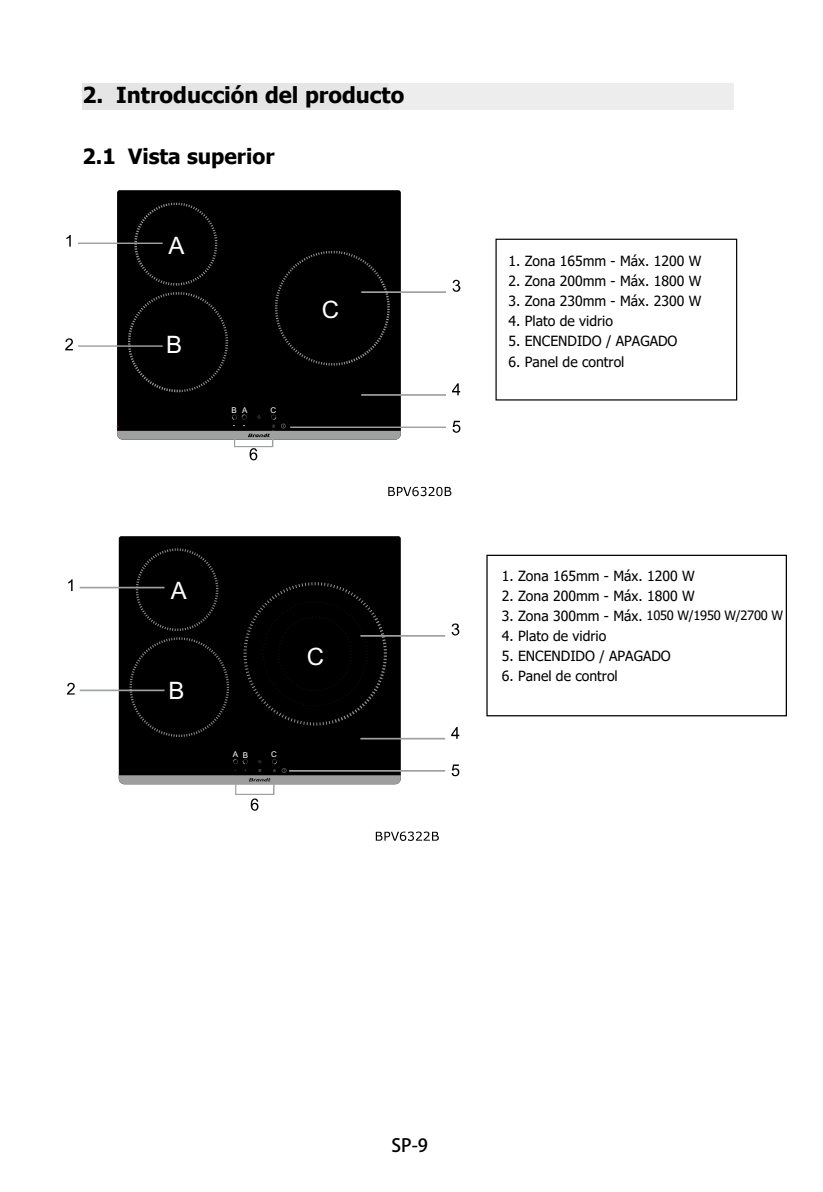
<style>
.page{position:relative;width:823px;height:1192px;background:#fff}
.page>*{position:absolute;margin:0;border:0;box-sizing:border-box;transform-origin:0 0}
.t1{font:24px "Arial";color:#fff}
.t2{font:700 22px "Tahoma";color:#000}
.t3{font:700 21px "Tahoma";color:#000}
.t4{font:18px "Arial";color:#000}
.t5{font:14px "Tahoma";color:#000}
.t6{font:12.8px "Tahoma";letter-spacing:-.02em;color:#000}
.t7{font:8px "Arial";color:#fff}
.s1{font-size:14px}
</style>
<div class="page">
<div style="left:82px;top:83px;width:307px;height:26px;background:#e5e5e5"></div>
<div style="left:389px;top:83px;width:344px;height:26px;background:#ededed"></div>
<svg style="left:388px;top:487px;width:63px;height:9px"></svg>
<div style="left:495px;top:238px;width:242px;height:162px;border:1px solid #000"></div>
<div style="left:486px;top:554px;width:301px;height:162px;border:1px solid #000"></div>
<div style="left:117px;top:190px;width:284px;height:224px;background:#000"></div>
<div style="left:275px;top:251px;width:115px;height:115px;background:#000"></div>
<svg style="left:128px;top:292px;width:100px;height:100px;background:#040404"></svg>
<svg style="left:134px;top:203px;width:83px;height:83px;background:#050505"></svg>
<hr style="left:78px;top:242px;width:85px;height:2px;background:#9fa0a0">
<hr style="left:78px;top:345px;width:85px;height:2px;background:#9fa0a0">
<hr style="left:361px;top:291px;width:85px;height:2px;background:#9fa0a0">
<hr style="left:361px;top:394px;width:85px;height:2px;background:#9fa0a0">
<hr style="left:290px;top:426px;width:156px;height:2px;background:#9fa0a0">
<svg style="left:66px;top:235px;width:5px;height:11px"></svg>
<svg style="left:117px;top:414px;width:284px;height:46px"></svg>
<svg style="left:452px;top:280px;width:8px;height:12px"></svg>
<svg style="left:452px;top:383px;width:8px;height:12px"></svg>
<svg style="left:452px;top:420px;width:8px;height:12px"></svg>
<svg style="left:65px;top:338px;width:8px;height:12px"></svg>
<svg style="left:376px;top:831px;width:63px;height:9px"></svg>
<div style="left:119px;top:536px;width:282px;height:223px;background:#000"></div>
<div style="left:129px;top:545px;width:100px;height:192px;background:#000"></div>
<div style="left:239px;top:578px;width:153px;height:149px;background:#000"></div>
<hr style="left:80px;top:586px;width:84px;height:2px;background:#9fa0a0">
<hr style="left:80px;top:689px;width:84px;height:2px;background:#9fa0a0">
<svg style="left:68px;top:579px;width:5px;height:12px"></svg>
<svg style="left:67px;top:682px;width:8px;height:12px"></svg>
<hr style="left:360px;top:635px;width:85px;height:1px;background:#9fa0a0">
<hr style="left:360px;top:737px;width:85px;height:2px;background:#9fa0a0">
<hr style="left:289px;top:769px;width:156px;height:2px;background:#9fa0a0">
<svg style="left:452px;top:623px;width:7px;height:12px"></svg>
<svg style="left:451px;top:727px;width:8px;height:11px"></svg>
<svg style="left:452px;top:764px;width:7px;height:12px"></svg>
<svg style="left:119px;top:759px;width:282px;height:51px"></svg>
<h2 class="t2" style="left:82px;top:80px;width:323px">2. Introducción del producto</h2>
<h3 class="t3" style="left:83px;top:142px;width:193px">2.1 Vista superior</h3>
<h1 class="t1" style="left:169px;top:231px;width:18px">A</h1>
<h1 class="t1" style="left:166px;top:331px;width:18px">B</h1>
<p class="t7" style="left:232px;top:406px;width:17px">B A</p>
<p class="t7" style="left:271px;top:405px;width:7px">C</p>
<h1 class="t1" style="left:322px;top:296px;width:19px">C</h1>
<h1 class="t1" style="left:171px;top:577px;width:18px">A</h1>
<h1 class="t1" style="left:168px;top:676px;width:18px">B</h1>
<h1 class="t1" style="left:307px;top:642px;width:19px">C</h1>
<p class="t7" style="left:233px;top:749px;width:17px">A B</p>
<p class="t7" style="left:271px;top:749px;width:7px">C</p>
<p class="t5" style="left:508px;top:252px;width:194px">1. Zona 165mm - Máx. 1200 W</p>
<p class="t5" style="left:508px;top:272px;width:194px">2. Zona 200mm - Máx. 1800 W</p>
<p class="t5" style="left:508px;top:292px;width:194px">3. Zona 230mm - Máx. 2300 W</p>
<p class="t5" style="left:508px;top:312px;width:106px">4. Plato de vidrio</p>
<p class="t5" style="left:508px;top:332px;width:170px">5. ENCENDIDO / APAGADO</p>
<p class="t5" style="left:508px;top:352px;width:117px">6. Panel de control</p>
<p class="t5" style="left:502px;top:566px;width:194px">1. Zona 165mm - Máx. 1200 W</p>
<p class="t5" style="left:502px;top:586px;width:194px">2. Zona 200mm - Máx. 1800 W</p>
<p class="t5" style="left:502px;top:626px;width:106px">4. Plato de vidrio</p>
<p class="t5" style="left:502px;top:646px;width:170px">5. ENCENDIDO / APAGADO</p>
<p class="t5" style="left:502px;top:666px;width:117px">6. Panel de control</p>
<p class="t6" style="left:502px;top:607px;width:283px"><span class="s1">3. Zona 300mm - Máx.</span> 1050 W/1950 W/2700 W</p>
<p class="t4" style="left:391px;top:1134px;width:38px">SP-9</p>
</div>
